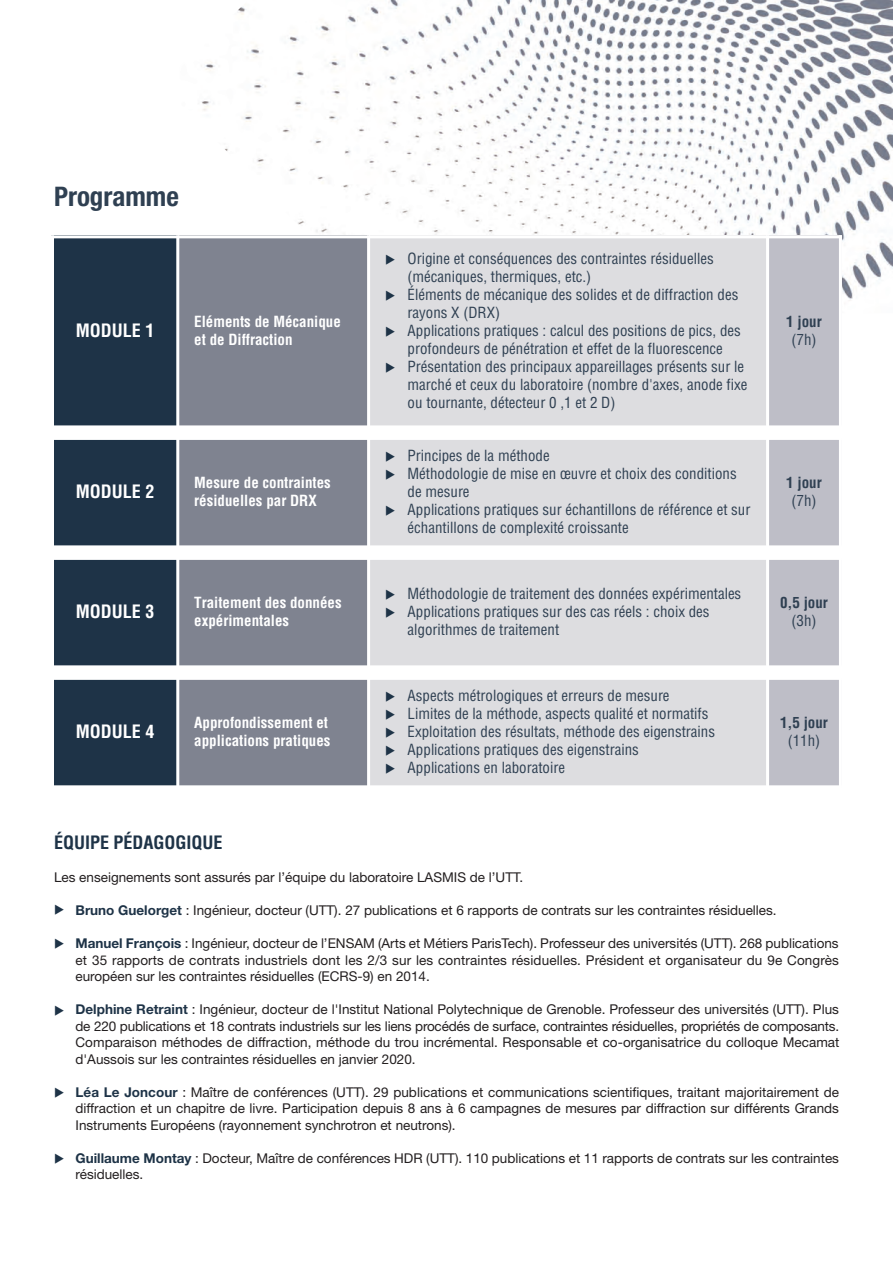
<style>
.page{position:relative;width:893px;height:1263px;background:#fff}
.page>*{position:absolute;margin:0;border:0;box-sizing:border-box;transform-origin:0 0}
.t1{font:700 condensed 27px "Helvetica Neue LT Std";color:#2f4052}
.t2{font:700 condensed 18px "Helvetica";color:#fff}
.t3{font:700 condensed 18px "Helvetica";color:#1e3347}
.t4{font:condensed 15px/18px "Helvetica";color:#2f4052}
.t5{font:700 condensed 15px/18px "Helvetica";color:#fff}
.t6{font:700 condensed 15px "Helvetica";color:#2f4052}
.t7{font:13.5px/16.5px "Helvetica Neue LT Std";color:#231f20;text-align:justify}
.s1{color:#1e3347}
.s2{font-weight:700;color:#1e3347}
</style>
<div class="page">
<img style="left:202px;top:0;width:691px;height:301px">
<div style="left:51px;top:235px;width:127px;height:192px;background:#1e3347"></div>
<div style="left:178px;top:235px;width:191px;height:192px;background:#7f8390"></div>
<div style="left:369px;top:235px;width:399px;height:192px;background:#dddde0"></div>
<div style="left:768px;top:235px;width:74px;height:192px;background:#bebec7"></div>
<div style="left:51px;top:438px;width:127px;height:109px;background:#1e3347"></div>
<div style="left:178px;top:438px;width:191px;height:109px;background:#7f8390"></div>
<div style="left:369px;top:438px;width:399px;height:109px;background:#dddde0"></div>
<div style="left:768px;top:438px;width:74px;height:109px;background:#bebec7"></div>
<div style="left:51px;top:558px;width:127px;height:109px;background:#1e3347"></div>
<div style="left:178px;top:558px;width:191px;height:109px;background:#7f8390"></div>
<div style="left:369px;top:558px;width:399px;height:109px;background:#dddde0"></div>
<div style="left:768px;top:558px;width:74px;height:109px;background:#bebec7"></div>
<div style="left:51px;top:678px;width:127px;height:110px;background:#1e3347"></div>
<div style="left:178px;top:678px;width:191px;height:110px;background:#7f8390"></div>
<div style="left:369px;top:678px;width:399px;height:110px;background:#dddde0"></div>
<div style="left:768px;top:678px;width:74px;height:110px;background:#bebec7"></div>
<hr style="left:51px;top:235px;width:3px;height:553px;background:#fff">
<hr style="left:176px;top:235px;width:3px;height:553px;background:#fff">
<hr style="left:367px;top:235px;width:3px;height:553px;background:#fff">
<hr style="left:766px;top:235px;width:3px;height:553px;background:#fff">
<hr style="left:839px;top:235px;width:3px;height:553px;background:#fff">
<hr style="left:51px;top:235px;width:791px;height:3px;background:#fff">
<hr style="left:51px;top:425px;width:791px;height:3px;background:#fff">
<hr style="left:51px;top:437px;width:791px;height:3px;background:#fff">
<hr style="left:51px;top:545px;width:791px;height:3px;background:#fff">
<hr style="left:51px;top:557px;width:791px;height:3px;background:#fff">
<hr style="left:51px;top:665px;width:791px;height:3px;background:#fff">
<hr style="left:51px;top:677px;width:791px;height:3px;background:#fff">
<hr style="left:51px;top:785px;width:791px;height:3px;background:#fff">
<h1 class="t1" style="left:54px;top:187px;width:126px">Programme</h1>
<h2 class="t2" style="left:76px;top:320px;width:80px">MODULE 1</h2>
<p class="t5" style="left:194px;top:313px;width:148px">Eléments de Mécanique et de Diffraction</p>
<h2 class="t2" style="left:76px;top:481px;width:80px">MODULE 2</h2>
<p class="t5" style="left:194px;top:474px;width:138px">Mesure de contraintes résiduelles par DRX</p>
<h2 class="t2" style="left:76px;top:601px;width:80px">MODULE 3</h2>
<p class="t5" style="left:194px;top:594px;width:149px">Traitement des données expérimentales</p>
<h2 class="t2" style="left:76px;top:721px;width:80px">MODULE 4</h2>
<p class="t5" style="left:194px;top:714px;width:138px">Approfondissement et applications pratiques</p>
<p class="t4" style="left:408px;top:250px;width:308px;text-indent:-22px"><span class="s1">◆</span> Origine et conséquences des contraintes résiduelles (mécaniques, thermiques, etc.)</p>
<p class="t4" style="left:408px;top:286px;width:332px;text-indent:-22px"><span class="s1">◆</span> Éléments de mécanique des solides et de diffraction des rayons X (DRX)</p>
<p class="t4" style="left:385px;top:322px;width:357px;text-align:center"><span class="s1">◆</span> Applications pratiques : calcul des positions de pics, des profondeurs de pénétration et effet de la fluorescence</p>
<p class="t4" style="left:408px;top:358px;width:341px;text-indent:-22px"><span class="s1">◆</span> Présentation des principaux appareillages présents sur le marché et ceux du laboratoire (nombre d'axes, anode fixe ou tournante, détecteur 0 ,1 et 2 D)</p>
<p class="t4" style="left:385px;top:447px;width:166px"><span class="s1">◆</span> Principes de la méthode</p>
<p class="t4" style="left:408px;top:465px;width:331px;text-indent:-22px"><span class="s1">◆</span> Méthodologie de mise en œuvre et choix des conditions de mesure</p>
<p class="t4" style="left:408px;top:501px;width:344px;text-indent:-22px"><span class="s1">◆</span> Applications pratiques sur échantillons de référence et sur échantillons de complexité croissante</p>
<p class="t4" style="left:385px;top:585px;width:358px"><span class="s1">◆</span> Méthodologie de traitement des données expérimentales</p>
<p class="t4" style="left:408px;top:603px;width:303px;text-indent:-22px"><span class="s1">◆</span> Applications pratiques sur des cas réels : choix des algorithmes de traitement</p>
<p class="t4" style="left:385px;top:687px;width:286px"><span class="s1">◆</span> Aspects métrologiques et erreurs de mesure</p>
<p class="t4" style="left:385px;top:705px;width:325px"><span class="s1">◆</span> Limites de la méthode, aspects qualité et normatifs</p>
<p class="t4" style="left:385px;top:723px;width:331px"><span class="s1">◆</span> Exploitation des résultats, méthode des eigenstrains</p>
<p class="t4" style="left:385px;top:741px;width:255px"><span class="s1">◆</span> Applications pratiques des eigenstrains</p>
<p class="t4" style="left:385px;top:759px;width:181px"><span class="s1">◆</span> Applications en laboratoire</p>
<p class="t6" style="left:786px;top:313px;width:37px">1 jour</p>
<p class="t4" style="left:791px;top:331px;width:26px">(7h)</p>
<p class="t6" style="left:786px;top:474px;width:37px">1 jour</p>
<p class="t4" style="left:791px;top:492px;width:26px">(7h)</p>
<p class="t6" style="left:780px;top:594px;width:49px">0,5 jour</p>
<p class="t4" style="left:791px;top:612px;width:26px">(3h)</p>
<p class="t6" style="left:780px;top:714px;width:49px">1,5 jour</p>
<p class="t4" style="left:788px;top:732px;width:34px">(11h)</p>
<h2 class="t3" style="left:54px;top:832px;width:170px">ÉQUIPE PÉDAGOGIQUE</h2>
<p class="t7" style="left:54px;top:870px;width:471px">Les enseignements sont assurés par l’équipe du laboratoire LASMIS de l’UTT.</p>
<p class="t7" style="left:76px;top:903px;width:703px"><span class="s2">Bruno Guelorget</span> : Ingénieur, docteur (UTT). 27 publications et 6 rapports de contrats sur les contraintes résiduelles.</p>
<p class="t7" style="left:76px;top:936px;width:765px"><span class="s2">Manuel François</span> : Ingénieur, docteur de l’ENSAM (Arts et Métiers ParisTech). Professeur des universités (UTT). 268 publications et 35 rapports de contrats industriels dont les 2/3 sur les contraintes résiduelles. Président et organisateur du 9e Congrès européen sur les contraintes résiduelles (ECRS-9) en 2014.</p>
<p class="t7" style="left:76px;top:1002px;width:765px"><span class="s2">Delphine Retraint</span> : Ingénieur, docteur de l'Institut National Polytechnique de Grenoble. Professeur des universités (UTT). Plus de 220 publications et 18 contrats industriels sur les liens procédés de surface, contraintes résiduelles, propriétés de composants.<br>Comparaison méthodes de diffraction, méthode du trou incrémental. Responsable et co-organisatrice du colloque Mecamat d'Aussois sur les contraintes résiduelles en janvier 2020.</p>
<p class="t7" style="left:76px;top:1085px;width:765px"><span class="s2">Léa Le Joncour</span> : Maître de conférences (UTT). 29 publications et communications scientifiques, traitant majoritairement de diffraction et un chapitre de livre. Participation depuis 8 ans à 6 campagnes de mesures par diffraction sur différents Grands Instruments Européens (rayonnement synchrotron et neutrons).</p>
<p class="t7" style="left:76px;top:1151px;width:765px"><span class="s2">Guillaume Montay</span> : Docteur, Maître de conférences HDR (UTT). 110 publications et 11 rapports de contrats sur les contraintes résiduelles.</p>
</div>
